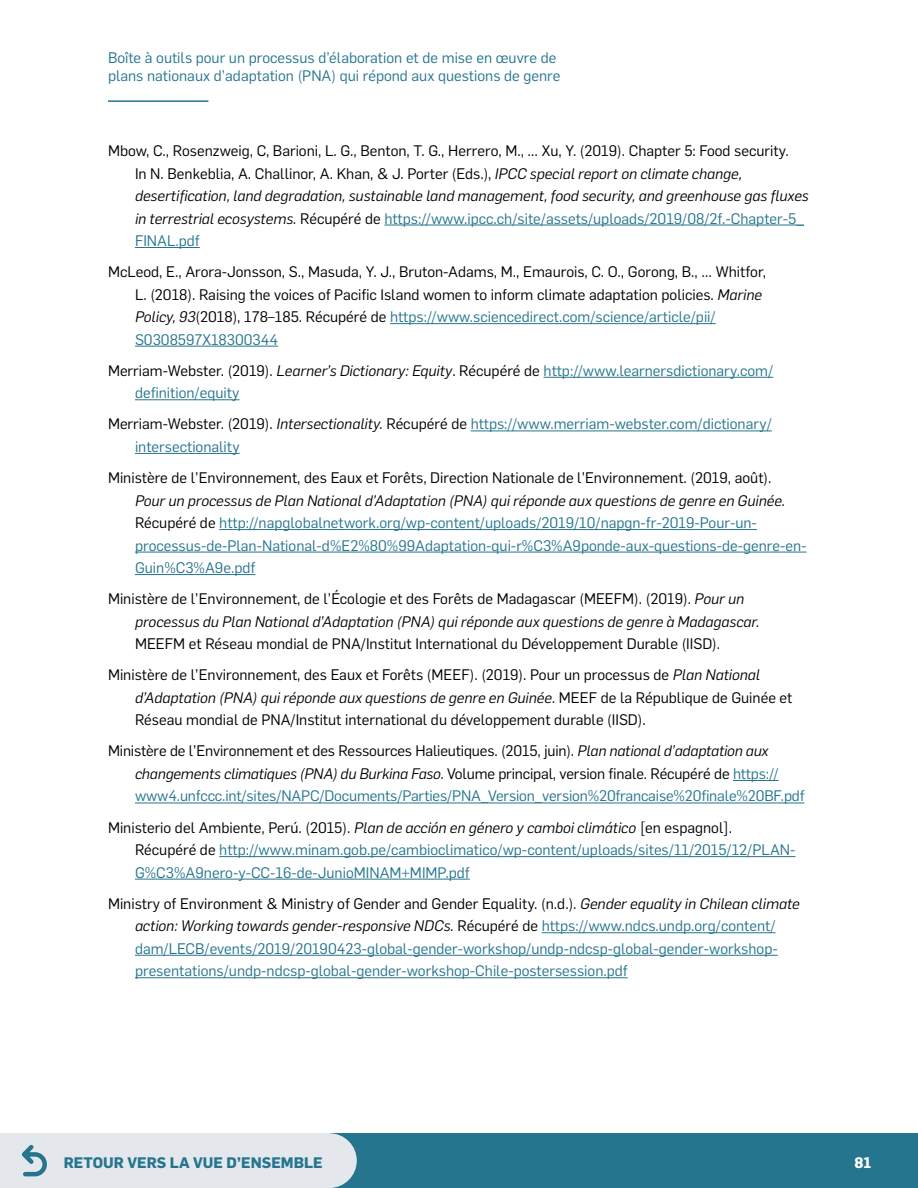
<style>
.page{position:relative;width:918px;height:1188px;background:#fff}
.page>*{position:absolute;margin:0;border:0;box-sizing:border-box;transform-origin:0 0}
.t1{font:15px/22.5px "Flama";color:#000}
.t2{font:15px/22.5px "Flama";color:#25758e}
.t3{font:italic 15px/22.5px "Flama";color:#000}
.t4{font:700 15px "Flama";color:#25758e}
.t5{font:700 15px "Flama";color:#fff}
.s1{font-style:italic}
.s2{color:#25758e}
.s3{color:#000}
.s4{font-style:italic;color:#000}
.s5{font-style:normal}
</style>
<div class="page">
<div style="left:0;top:1133px;width:918px;height:55px;background:#25758e"></div>
<hr style="left:108px;top:100px;width:100px;height:2px;background:#25758e">
<div style="left:302px;top:1133px;width:55px;height:55px;background:#e4e8ec;border-radius:50%"></div>
<div style="left:0;top:1133px;width:329px;height:55px;background:#e4e8ec"></div>
<svg style="left:21px;top:1145px;width:26px;height:32px"></svg>
<hr style="left:384px;top:225px;width:420px;height:1px;background:#25758e">
<hr style="left:135px;top:247px;width:65px;height:1px;background:#25758e">
<hr style="left:390px;top:323px;width:326px;height:1px;background:#25758e">
<hr style="left:135px;top:346px;width:143px;height:1px;background:#25758e">
<hr style="left:544px;top:377px;width:229px;height:1px;background:#25758e">
<hr style="left:135px;top:399px;width:105px;height:1px;background:#25758e">
<hr style="left:471px;top:431px;width:301px;height:1px;background:#25758e">
<hr style="left:135px;top:453px;width:105px;height:1px;background:#25758e">
<hr style="left:219px;top:529px;width:538px;height:1px;background:#25758e">
<hr style="left:135px;top:552px;width:672px;height:1px;background:#25758e">
<hr style="left:135px;top:574px;width:120px;height:1px;background:#25758e">
<hr style="left:733px;top:780px;width:46px;height:1px;background:#25758e">
<hr style="left:135px;top:803px;width:670px;height:1px;background:#25758e">
<hr style="left:219px;top:856px;width:577px;height:1px;background:#25758e">
<hr style="left:135px;top:879px;width:335px;height:1px;background:#25758e">
<hr style="left:542px;top:932px;width:234px;height:1px;background:#25758e">
<hr style="left:135px;top:955px;width:643px;height:1px;background:#25758e">
<hr style="left:135px;top:977px;width:493px;height:1px;background:#25758e">
<p class="t2" style="left:108px;top:48px;width:454px;line-height:18px">Boîte à outils pour un processus d’élaboration et de mise en œuvre de plans nationaux d’adaptation (PNA) qui répond aux questions de genre</p>
<p class="t1" style="left:135px;top:138px;width:675px;text-indent:-27px">Mbow, C., Rosenzweig, C, Barioni, L. G., Benton, T. G., Herrero, M., … Xu, Y. (2019). Chapter 5: Food security.<br>In N. Benkeblia, A. Challinor, A. Khan, &amp; J. Porter (Eds.), <span class="s1">IPCC special report on climate change, desertification, land degradation, sustainable land management, food security, and greenhouse gas fluxes in terrestrial ecosystems.</span> Récupéré de <span class="s2">https://www.ipcc.ch/site/assets/uploads/2019/08/2f.-Chapter-5_ FINAL.pdf</span></p>
<p class="t1" style="left:135px;top:260px;width:633px;text-indent:-27px">McLeod, E., Arora-Jonsson, S., Masuda, Y. J., Bruton-Adams, M., Emaurois, C. O., Gorong, B., … Whitfor, L. (2018). Raising the voices of Pacific Island women to inform climate adaptation policies. <span class="s1">Marine Policy, 93</span>(2018), 178–185. Récupéré de <span class="s2">https://www.sciencedirect.com/science/article/pii/ S0308597X18300344</span></p>
<p class="t2" style="left:135px;top:358px;width:640px;text-indent:-27px"><span class="s3">Merriam-Webster. (2019).</span> <span class="s4">Learner’s Dictionary: Equity</span><span class="s3">. Récupéré de</span> http://www.learnersdictionary.com/ definition/equity</p>
<p class="t2" style="left:135px;top:412px;width:638px;text-indent:-27px"><span class="s3">Merriam-Webster. (2019).</span> <span class="s4">Intersectionality.</span> <span class="s3">Récupéré de</span> https://www.merriam-webster.com/dictionary/ intersectionality</p>
<p class="t1" style="left:108px;top:466px;width:665px">Ministère de l’Environnement, des Eaux et Forêts, Direction Nationale de l’Environnement. (2019, août).</p>
<p class="t2" style="left:135px;top:488px;width:673px"><span class="s4">Pour un processus de Plan National d’Adaptation (PNA) qui réponde aux questions de genre en Guinée.<br></span><span class="s3">Récupéré de</span> http://napglobalnetwork.org/wp-content/uploads/2019/10/napgn-fr-2019-Pour-un&shy;processus-de-Plan-National-d%E2%80%99Adaptation-qui-r%C3%A9ponde-aux-questions-de-genre-en-Guin%C3%A9e.pdf</p>
<p class="t3" style="left:135px;top:587px;width:626px;text-indent:-27px"><span class="s5">Ministère de l’Environnement, de l’Écologie et des Forêts de Madagascar (MEEFM). (2019).</span> Pour un processus du Plan National d’Adaptation (PNA) qui réponde aux questions de genre à Madagascar.</p>
<p class="t1" style="left:108px;top:627px;width:654px;line-height:31.2px;text-indent:27px">MEEFM et Réseau mondial de PNA/Institut International du Développement Durable (IISD).<br>Ministère de l’Environnement, des Eaux et Forêts (MEEF). (2019). Pour un processus de <span class="s1">Plan National</span></p>
<p class="t1" style="left:135px;top:685px;width:659px"><span class="s1">d’Adaptation (PNA) qui réponde aux questions de genre en Guinée.</span> MEEF de la République de Guinée et<br>Réseau mondial de PNA/Institut international du développement durable (IISD).</p>
<p class="t1" style="left:135px;top:739px;width:671px;text-indent:-27px">Ministère de l’Environnement et des Ressources Halieutiques. (2015, juin). <span class="s1">Plan national d’adaptation aux changements climatiques (PNA) du Burkina Faso.</span> Volume principal, version finale. Récupéré de <span class="s2">https:// www4.unfccc.int/sites/NAPC/Documents/Parties/PNA_Version_version%20francaise%20finale%20BF.pdf</span></p>
<p class="t2" style="left:135px;top:815px;width:662px;text-indent:-27px"><span class="s3">Ministerio del Ambiente, Perú. (2015).</span> <span class="s4">Plan de acción en género y camboi climático</span> <span class="s3">[en espagnol].<br>Récupéré de</span> http://www.minam.gob.pe/cambioclimatico/wp-content/uploads/sites/11/2015/12/PLAN-<br>G%C3%A9nero-y-CC-16-de-JunioMINAM+MIMP.pdf</p>
<p class="t2" style="left:135px;top:891px;width:666px;text-indent:-27px"><span class="s3">Ministry of Environment &amp; Ministry of Gender and Gender Equality. (n.d.).</span> <span class="s4">Gender equality in Chilean climate action: Working towards gender-responsive NDCs.</span> <span class="s3">Récupéré de</span> https://www.ndcs.undp.org/content/ dam/LECB/events/2019/20190423-global-gender-workshop/undp-ndcsp-global-gender-workshop&shy;presentations/undp-ndcsp-global-gender-workshop-Chile-postersession.pdf</p>
<p class="t4" style="left:64px;top:1152px;width:260px">RETOUR VERS LA VUE D’ENSEMBLE</p>
<p class="t5" style="left:855px;top:1152px;width:18px">81</p>
</div>
